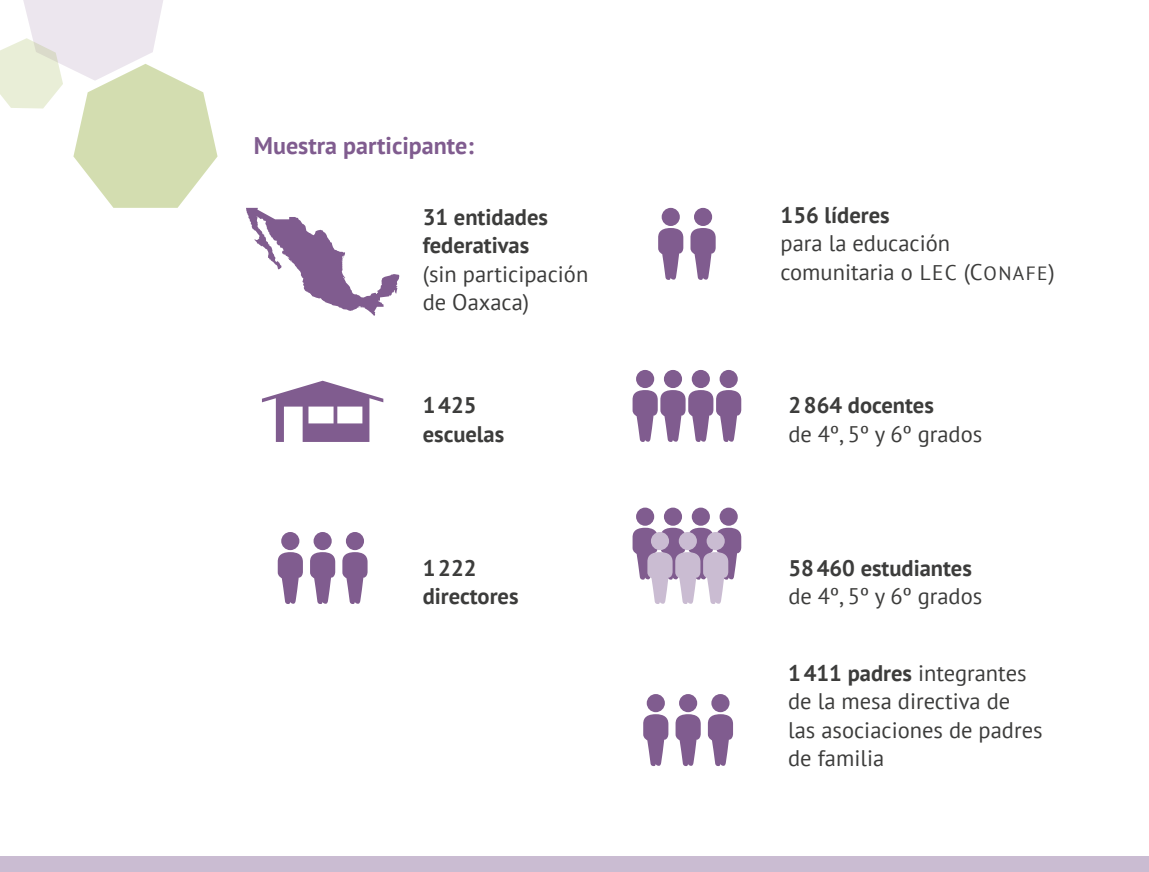
<style>
.page{position:relative;width:1149px;height:872px;background:#fff}
.page>*{position:absolute;margin:0;border:0;box-sizing:border-box;transform-origin:0 0}
.t1{font:700 24px "PT Sans";color:#805c8f}
.t2{font:22.5px/28.5px "PT Sans";color:#3c3c3b}
.t3{font:700 22.5px/28.5px "PT Sans";color:#3c3c3b}
.s1{font-size:21.15px}
.s2{font-size:19.2px}
.s3{font-weight:700}
</style>
<div class="page">
<div style="left:0;top:856px;width:1148px;height:15px;background:#cabcd2"></div>
<svg style="left:0;top:0;width:217px;height:208px"></svg>
<div style="left:281px;top:532px;width:18px;height:18px;background:#805c8f;border-radius:50%"></div>
<svg style="left:278px;top:552px;width:25px;height:52px"></svg>
<div style="left:313px;top:532px;width:18px;height:18px;background:#805c8f;border-radius:50%"></div>
<svg style="left:310px;top:552px;width:25px;height:52px"></svg>
<div style="left:346px;top:532px;width:18px;height:18px;background:#805c8f;border-radius:50%"></div>
<svg style="left:342px;top:552px;width:25px;height:52px"></svg>
<div style="left:646px;top:694px;width:18px;height:18px;background:#805c8f;border-radius:50%"></div>
<svg style="left:643px;top:714px;width:25px;height:52px"></svg>
<div style="left:678px;top:694px;width:19px;height:18px;background:#805c8f;border-radius:50%"></div>
<svg style="left:675px;top:714px;width:25px;height:52px"></svg>
<div style="left:711px;top:694px;width:18px;height:18px;background:#805c8f;border-radius:50%"></div>
<svg style="left:707px;top:714px;width:25px;height:52px"></svg>
<div style="left:636px;top:370px;width:18px;height:18px;background:#805c8f;border-radius:50%"></div>
<div style="left:663px;top:370px;width:18px;height:18px;background:#805c8f;border-radius:50%"></div>
<div style="left:691px;top:370px;width:18px;height:18px;background:#805c8f;border-radius:50%"></div>
<div style="left:719px;top:370px;width:18px;height:18px;background:#805c8f;border-radius:50%"></div>
<svg style="left:632px;top:390px;width:109px;height:52px"></svg>
<div style="left:636px;top:507px;width:18px;height:19px;background:#805c8f;border-radius:50%"></div>
<div style="left:663px;top:507px;width:18px;height:19px;background:#805c8f;border-radius:50%"></div>
<div style="left:691px;top:507px;width:18px;height:19px;background:#805c8f;border-radius:50%"></div>
<div style="left:719px;top:507px;width:18px;height:19px;background:#805c8f;border-radius:50%"></div>
<svg style="left:632px;top:528px;width:109px;height:76px"></svg>
<div style="left:661px;top:208px;width:18px;height:18px;background:#805c8f;border-radius:50%"></div>
<svg style="left:658px;top:228px;width:25px;height:52px"></svg>
<div style="left:693px;top:208px;width:19px;height:18px;background:#805c8f;border-radius:50%"></div>
<svg style="left:690px;top:228px;width:25px;height:52px"></svg>
<svg style="left:246px;top:208px;width:153px;height:108px"></svg>
<svg style="left:262px;top:381px;width:121px;height:61px"></svg>
<p class="t1" style="left:254px;top:129px;width:221px">Muestra participante:</p>
<p class="t3" style="left:422px;top:202px;width:127px">31 entidades federativas</p>
<p class="t2" style="left:422px;top:259px;width:167px">(sin participación de Oaxaca)</p>
<p class="t3" style="left:422px;top:391px;width:83px">1425 escuelas</p>
<p class="t3" style="left:422px;top:553px;width:97px">1222 directores</p>
<p class="t3" style="left:780px;top:200px;width:111px">156 líderes</p>
<p class="t2" style="left:780px;top:229px;width:217px">para la educación comunitaria o <span class="s1">LEC</span> (C<span class="s2">onafe</span></p>
<p class="t2" style="left:1047px;top:257px;width:8px">)</p>
<p class="t3" style="left:788px;top:391px;width:147px">2864 docentes</p>
<p class="t2" style="left:788px;top:419px;width:195px">de 4º, 5º y 6º grados</p>
<p class="t3" style="left:788px;top:553px;width:185px">58460 estudiantes</p>
<p class="t2" style="left:788px;top:581px;width:195px">de 4º, 5º y 6º grados</p>
<p class="t2" style="left:788px;top:658px;width:256px"><span class="s3">1411 padres</span> integrantes de la mesa directiva de las asociaciones de padres de familia</p>
</div>
